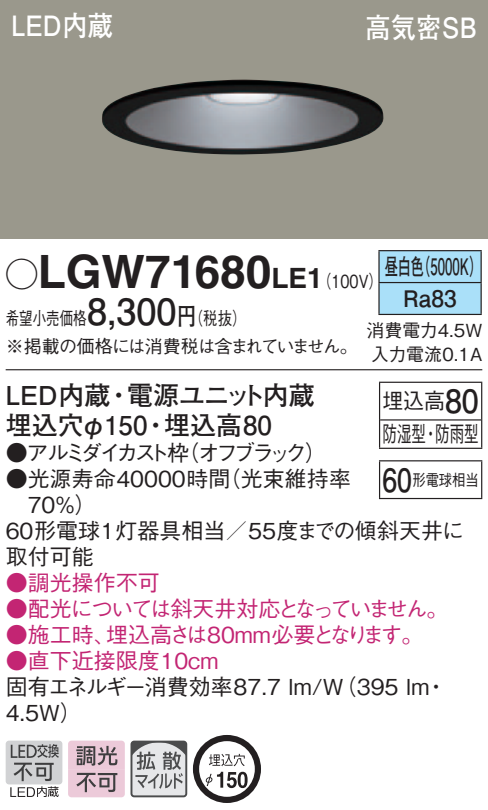
<style>
.page{position:relative;width:488px;height:810px;background:#fff}
.page>*{position:absolute;margin:0;border:0;box-sizing:border-box;transform-origin:0 0}
.t1{font:700 46px "Helvetica LT Std";color:#231f20}
.t2{font:700 36px "Futo Go B101 Pro";color:#231f20}
.t3{font:700 32px "Futo Go B101 Pro";color:#231f20;scale:.95 1}
.t4{font:700 32px "Futo Go B101 Pro";color:#231f20;scale:.83 1}
.t5{font:700 28px "Futo Go B101 Pro";color:#fff;scale:.9 1}
.t6{font:700 28px "Helvetica LT Std";color:#231f20}
.t7{font:700 26px "Futo Go B101 Pro";color:#231f20}
.t8{font:700 26px "Futo Go B101 Pro";letter-spacing:-.05em;color:#231f20}
.t9{font:700 22.8px/32px "Futo Go B101 Pro";color:#231f20;scale:.58 1}
.t10{font:500 22px/26px "Gothic BBB Pro";color:#231f20}
.t11{font:500 22px/26px "Gothic BBB Pro";letter-spacing:-.095em;color:#c32573}
.t12{font:500 22px "Gothic BBB Pro";color:#c32573}
.t13{font:500 22px "Gothic BBB Pro";letter-spacing:-.18em;color:#231f20}
.t14{font:500 22px/33.2px "Gothic BBB Pro";color:#231f20;scale:.95 1}
.t15{font:500 18px/28px "Gothic BBB Pro";letter-spacing:-.04em;color:#231f20;scale:.75 1}
.t16{font:500 18px/24px "Gothic BBB Pro";color:#231f20}
.t17{font:500 18px "Gothic BBB Pro";color:#231f20;scale:.8 1}
.t18{font:500 16px "Gothic BBB Pro";color:#231f20;scale:.83 1}
.s1{font-family:"Ford Classification 1";font-weight:400;font-size:32px}
.s2{font-family:"Futo Go B101 Pro";font-weight:700;font-size:24px}
.s3{font-family:"Helvetica LT Std";font-weight:700;font-size:28px}
</style>
<div class="page">
<div style="left:0;top:0;width:488px;height:238px;background:#9a988c"></div>
<img style="left:102px;top:80px;width:281px;height:75px">
<div style="left:6px;top:740px;width:56px;height:44px;background:#d1d2d4;border-radius:3px"></div>
<svg style="left:10px;top:744px;width:49px;height:53px"></svg>
<svg style="left:68px;top:740px;width:57px;height:57px"></svg>
<svg style="left:133px;top:743px;width:51px;height:51px"></svg>
<div style="left:130px;top:740px;width:57px;height:57px;border:2px solid #4b4c4d;border-radius:3px"></div>
<svg style="left:193px;top:735px;width:68px;height:68px"></svg>
<svg style="left:237px;top:772px;width:10px;height:16px"></svg>
<hr style="left:6px;top:369px;width:476px;height:1px;background:#231f20">
<svg style="left:379px;top:251px;width:101px;height:63px"></svg>
<hr style="left:378px;top:250px;width:103px;height:1px;background:#231f20">
<hr style="left:378px;top:251px;width:1px;height:31px;background:#231f20">
<hr style="left:480px;top:251px;width:1px;height:31px;background:#231f20">
<hr style="left:378px;top:282px;width:103px;height:1px;background:#231f20">
<hr style="left:378px;top:283px;width:1px;height:31px;background:#231f20">
<hr style="left:480px;top:283px;width:1px;height:31px;background:#231f20">
<hr style="left:378px;top:314px;width:103px;height:1px;background:#231f20">
<hr style="left:379px;top:383px;width:1px;height:37px;background:#231f20">
<svg style="left:379px;top:420px;width:1px;height:28px"></svg>
<hr style="left:379px;top:381px;width:103px;height:2px;background:#231f20">
<hr style="left:481px;top:383px;width:1px;height:37px;background:#231f20">
<svg style="left:481px;top:420px;width:1px;height:28px"></svg>
<hr style="left:380px;top:419px;width:101px;height:2px;background:#231f20">
<hr style="left:379px;top:448px;width:103px;height:1px;background:#231f20">
<hr style="left:379px;top:461px;width:1px;height:37px;background:#231f20">
<hr style="left:379px;top:460px;width:103px;height:1px;background:#231f20">
<hr style="left:481px;top:461px;width:1px;height:37px;background:#231f20">
<hr style="left:379px;top:498px;width:103px;height:1px;background:#231f20">
<p class="t5" style="left:11px;top:3px;width:114px">LED内蔵</p>
<p class="t5" style="left:365px;top:5px;width:125px">高気密SB</p>
<h1 class="t1" style="left:6px;top:243px;width:267px"><span class="s1">A</span>LGW71680</h1>
<p class="t17" style="left:177px;top:304px;width:88px">（<span class="s2">円</span>税抜(</p>
<p class="t9" style="left:417px;top:248px;width:115px">（5000 (K</p>
<p class="t9" style="left:403px;top:248px;width:94px;text-indent:-19px">昼白色<br>Ra83</p>
<p class="t6" style="left:271px;top:261px;width:37px">LE</p>
<p class="t17" style="left:307px;top:266px;width:96px">（<span class="s3">1</span> 100 (V</p>
<h2 class="t2" style="left:87px;top:283px;width:91px">8,300</h2>
<p class="t15" style="left:6px;top:302px;width:471px">希望小売価格<br>※掲載の価格には消費税は含まれていません。</p>
<p class="t8" style="left:127px;top:374px;width:189px">電源ユニット内蔵</p>
<p class="t16" style="left:366px;top:315px;width:117px">消費電力4.5W入力電流0.1A</p>
<p class="t7" style="left:6px;top:374px;width:106px">LED内蔵</p>
<h3 class="t3" style="left:445px;top:375px;width:37px">80</h3>
<p class="t14" style="left:382px;top:382px;width:103px">埋込高<br>防湿型・防雨型</p>
<p class="t18" style="left:412px;top:467px;width:81px">形電球相当</p>
<p class="t7" style="left:106px;top:374px;width:27px">・</p>
<p class="t7" style="left:164px;top:404px;width:109px">埋込高80</p>
<p class="t7" style="left:6px;top:404px;width:143px">埋込穴φ150</p>
<p class="t7" style="left:143px;top:404px;width:27px">・</p>
<p class="t10" style="left:177px;top:437px;width:151px">（オフブラック(</p>
<p class="t13" style="left:6px;top:435px;width:185px">●アルミダイカスト枠</p>
<h3 class="t4" style="left:382px;top:454px;width:37px">60</h3>
<p class="t10" style="left:219px;top:463px;width:133px">（光束維持率</p>
<p class="t10" style="left:6px;top:463px;width:226px">●光源寿命40000時間</p>
<p class="t10" style="left:28px;top:489px;width:70px">70％(</p>
<p class="t10" style="left:6px;top:515px;width:460px">60形電球1灯器具相当／55度までの傾斜天井に</p>
<p class="t10" style="left:6px;top:541px;width:89px">取付可能</p>
<p class="t12" style="left:6px;top:565px;width:155px">●調光操作不可</p>
<p class="t11" style="left:106px;top:593px;width:344px;text-indent:-100px">●配光については斜天井対応となっていません。埋込高さは80mm必要となります。</p>
<p class="t12" style="left:6px;top:617px;width:111px">●施工時、</p>
<p class="t12" style="left:6px;top:643px;width:214px">●直下近接限度10cm</p>
<p class="t10" style="left:6px;top:671px;width:425px">固有エネルギー消費効率87.7 lm （W/ 395 lm<br>4.5W(</p>
<p class="t10" style="left:425px;top:671px;width:23px">・</p>
</div>
